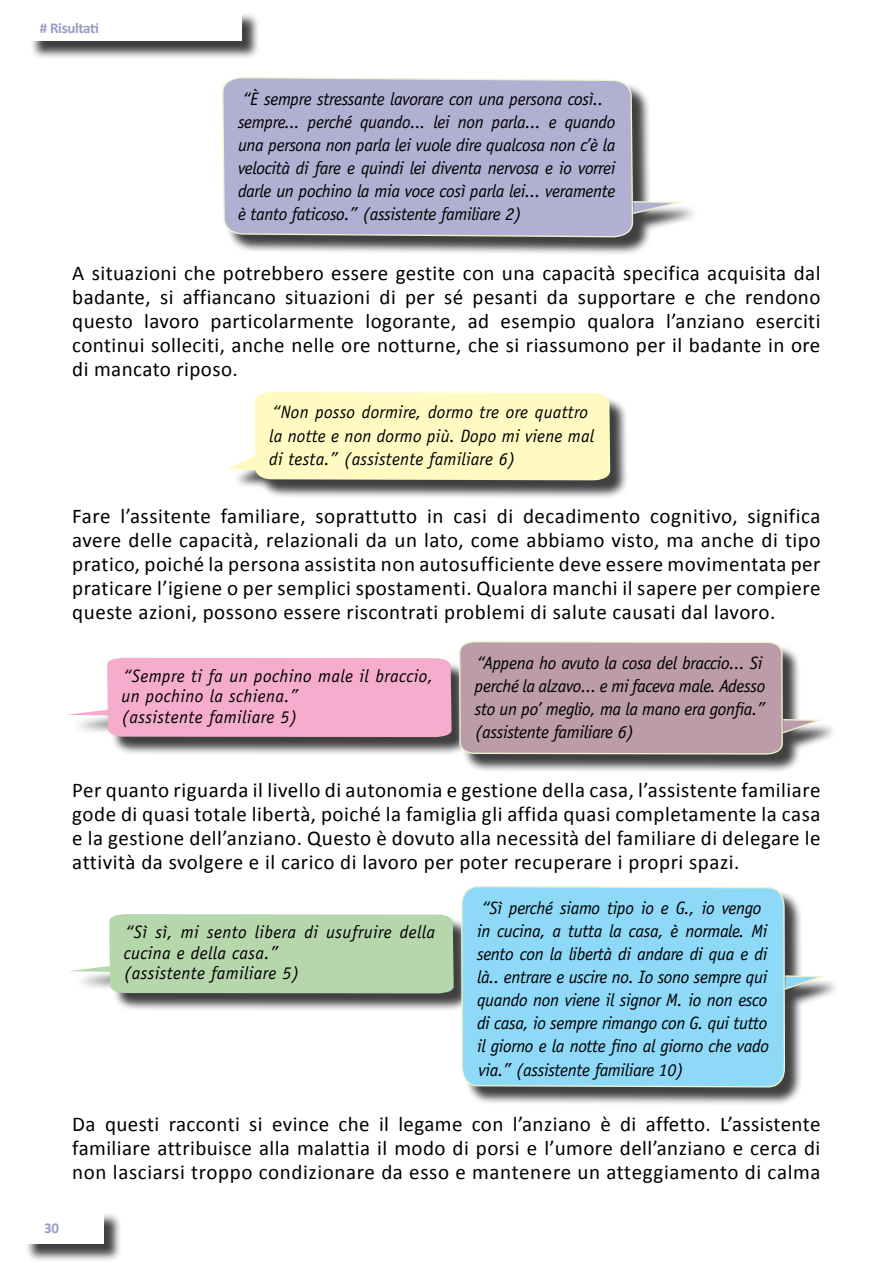
<style>
.page{position:relative;width:893px;height:1263px;background:#fff}
.page>*{position:absolute;margin:0;border:0;box-sizing:border-box;transform-origin:0 0}
.t1{font:21px/24px "Calibri";letter-spacing:.025em;color:#000;text-align:justify}
.t2{font:italic 18px/23.1px "Officina Sans Std";letter-spacing:-.02em;color:#000}
.t3{font:italic 18px/20.5px "Officina Sans Std";letter-spacing:.02em;color:#000}
.t4{font:italic 18px/23.1px "Officina Sans Std";letter-spacing:.01em;color:#000}
.t5{font:700 15px "Calibri";color:#9b9bc5}
</style>
<div class="page">
<div style="left:25px;top:1211px;width:97px;height:51px;background:#000;opacity:.75"></div>
<div style="left:23px;top:1209px;width:80px;height:34px;background:#fff"></div>
<div style="left:29px;top:11px;width:231px;height:48px;background:#000;opacity:.75"></div>
<div style="left:27px;top:9px;width:214px;height:32px;background:#fff"></div>
<svg style="left:223px;top:77px;width:235px;height:176px"></svg>
<div style="left:232px;top:394px;width:397px;height:105px;background:#000;opacity:.75"></div>
<svg style="left:228px;top:392px;width:230px;height:88px"></svg>
<div style="left:71px;top:660px;width:399px;height:96px;background:#000;opacity:.75"></div>
<svg style="left:67px;top:658px;width:385px;height:79px"></svg>
<div style="left:462px;top:643px;width:377px;height:130px;background:#000;opacity:.75"></div>
<svg style="left:786px;top:643px;width:40px;height:111px"></svg>
<div style="left:73px;top:916px;width:399px;height:96px;background:#000;opacity:.75"></div>
<svg style="left:69px;top:914px;width:385px;height:79px"></svg>
<div style="left:464px;top:888px;width:377px;height:218px;background:#000;opacity:.75"></div>
<svg style="left:460px;top:78px;width:326px;height:1010px"></svg>
<svg style="left:783px;top:975px;width:46px;height:16px"></svg>
<p class="t5" style="left:40px;top:18px;width:61px"># Risultati</p>
<p class="t2" style="left:238px;top:87px;width:379px">“È sempre stressante lavorare con una persona così.. sempre... perché quando... lei non parla... e quando una persona non parla lei vuole dire qualcosa non c’è la velocità di fare e quindi lei diventa nervosa e io vorrei darle un pochino la mia voce così parla lei... veramente è tanto faticoso.” (assistente familiare 2)</p>
<p class="t1" style="left:72px;top:261px;width:750px">A situazioni che potrebbero essere gestite con una capacità specifica acquisita dal badante, si affiancano situazioni di per sé pesanti da supportare e che rendono questo lavoro particolarmente logorante, ad esempio qualora l’anziano eserciti continui solleciti, anche nelle ore notturne, che si riassumono per il badante in ore di mancato riposo.</p>
<p class="t4" style="left:269px;top:401px;width:326px">“Non posso dormire, dormo tre ore quattro la notte e non dormo più. Dopo mi viene mal di testa.” (assistente familiare 6)</p>
<p class="t1" style="left:72px;top:504px;width:750px">Fare l’assitente familiare, soprattutto in casi di decadimento cognitivo, significa avere delle capacità, relazionali da un lato, come abbiamo visto, ma anche di tipo pratico, poiché la persona assistita non autosufficiente deve essere movimentata per praticare l’igiene o per semplici spostamenti. Qualora manchi il sapere per compiere queste azioni, possono essere riscontrati problemi di salute causati dal lavoro.</p>
<p class="t3" style="left:122px;top:665px;width:313px">“Sempre ti fa un pochino male il braccio, un pochino la schiena.”<br>(assistente familiare 5)</p>
<p class="t2" style="left:475px;top:651px;width:292px">“Appena ho avuto la cosa del braccio... Si perché la alzavo... e mi faceva male. Adesso sto un po’ meglio, ma la mano era gonfia.” (assistente familiare 6)</p>
<p class="t1" style="left:72px;top:778px;width:750px">Per quanto riguarda il livello di autonomia e gestione della casa, l’assistente familiare gode di quasi totale libertà, poiché la famiglia gli affida quasi completamente la casa e la gestione dell’anziano. Questo è dovuto alla necessità del familiare di delegare le attività da svolgere e il carico di lavoro per poter recuperare i propri spazi.</p>
<p class="t3" style="left:124px;top:922px;width:313px">“Sì sì, mi sento libera di usufruire della cucina e della casa.”<br>(assistente familiare 5)</p>
<p class="t2" style="left:477px;top:896px;width:293px">“Sì perché siamo tipo io e G., io vengo in cucina, a tutta la casa, è normale. Mi sento con la libertà di andare di qua e di là.. entrare e uscire no. Io sono sempre qui quando non viene il signor M. io non esco di casa, io sempre rimango con G. qui tutto il giorno e la notte fino al giorno che vado via.” (assistente familiare 10)</p>
<p class="t1" style="left:72px;top:1112px;width:750px">Da questi racconti si evince che il legame con l’anziano è di affetto. L’assistente familiare attribuisce alla malattia il modo di porsi e l’umore dell’anziano e cerca di non lasciarsi troppo condizionare da esso e mantenere un atteggiamento di calma</p>
<p class="t5" style="left:44px;top:1218px;width:17px">30</p>
</div>
